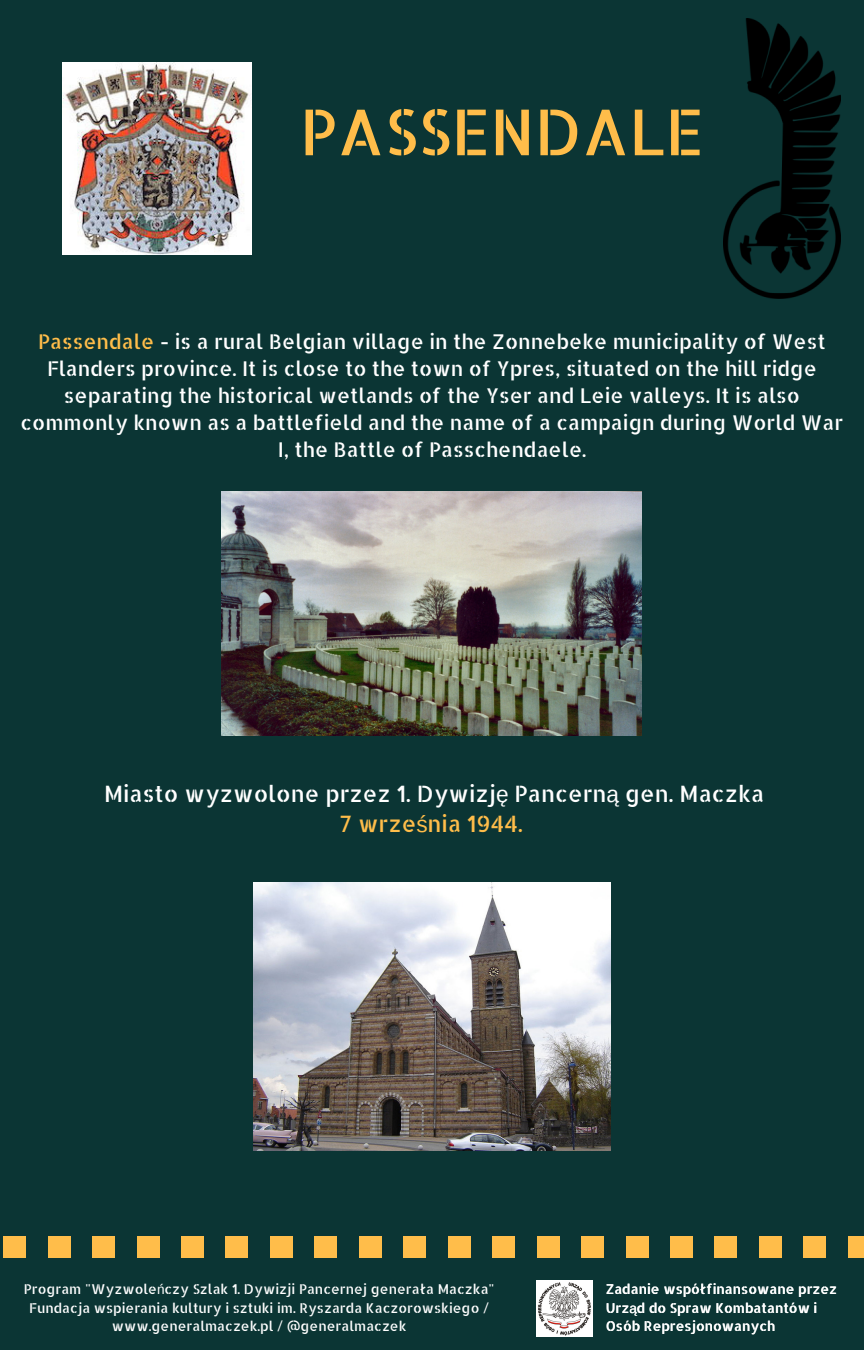
<style>
.page{position:relative;width:864px;height:1350px;background:#0b3534}
.page>*{position:absolute;margin:0;border:0;box-sizing:border-box;transform-origin:0 0}
.t1{font:63.45px "Allerta Stencil";color:#ffbd4a}
.t2{font:22.72px/30.4px "Allerta Stencil";color:#fff;text-align:center}
.t3{font:20.47px/27px "Allerta Stencil";color:#fff;text-align:center}
.t4{font:13.5px/18.4px "Allerta Stencil";color:#fff;text-align:center}
.s1{color:#ffbd4a}
.s2{font-family:"Liberation Sans"}
.s3{font-family:"Liberation Sans";color:#ffbd4a}
</style>
<div class="page">
<img style="left:537px;top:1281px;width:55px;height:55px">
<img style="left:724px;top:19px;width:116px;height:280px">
<div style="left:848px;top:1236px;width:16px;height:21px;background:#ffbd4a"></div>
<div style="left:804px;top:1236px;width:22px;height:21px;background:#ffbd4a"></div>
<div style="left:759px;top:1236px;width:23px;height:21px;background:#ffbd4a"></div>
<div style="left:670px;top:1236px;width:23px;height:21px;background:#ffbd4a"></div>
<div style="left:626px;top:1236px;width:22px;height:21px;background:#ffbd4a"></div>
<div style="left:715px;top:1236px;width:22px;height:21px;background:#ffbd4a"></div>
<div style="left:581px;top:1236px;width:23px;height:21px;background:#ffbd4a"></div>
<div style="left:92px;top:1236px;width:23px;height:21px;background:#ffbd4a"></div>
<div style="left:137px;top:1236px;width:22px;height:21px;background:#ffbd4a"></div>
<div style="left:181px;top:1236px;width:23px;height:21px;background:#ffbd4a"></div>
<div style="left:48px;top:1236px;width:22px;height:21px;background:#ffbd4a"></div>
<div style="left:4px;top:1236px;width:22px;height:21px;background:#ffbd4a"></div>
<div style="left:270px;top:1236px;width:22px;height:21px;background:#ffbd4a"></div>
<div style="left:404px;top:1236px;width:22px;height:21px;background:#ffbd4a"></div>
<div style="left:448px;top:1236px;width:22px;height:21px;background:#ffbd4a"></div>
<div style="left:493px;top:1236px;width:22px;height:21px;background:#ffbd4a"></div>
<div style="left:315px;top:1236px;width:22px;height:21px;background:#ffbd4a"></div>
<div style="left:537px;top:1236px;width:22px;height:21px;background:#ffbd4a"></div>
<div style="left:359px;top:1236px;width:22px;height:21px;background:#ffbd4a"></div>
<div style="left:226px;top:1236px;width:22px;height:21px;background:#ffbd4a"></div>
<img style="left:62px;top:62px;width:189px;height:193px">
<img style="left:253px;top:883px;width:358px;height:268px">
<img style="left:221px;top:491px;width:420px;height:245px">
<h1 class="t1" style="left:300px;top:90px;width:406px">PASSENDALE</h1>
<p class="t3" style="left:21px;top:328px;width:824px"><span class="s1">Passendale</span> - is a rural Belgian village in the Zonnebeke municipality of West Flanders province. It is close to the town of Ypres, situated on the hill ridge separating the historical wetlands of the Yser and Leie valleys. It is also commonly known as a battlefield and the name of a campaign during World War I, the Battle of Passchendaele.</p>
<p class="t2" style="left:104px;top:777px;width:662px">Miasto wyzwolone przez 1. Dywizj<span class="s2">ę</span> Pancern<span class="s2">ą</span> gen. Maczka<br><span class="s1">7 wrze</span><span class="s3">ś</span><span class="s1">nia 1944.</span></p>
<p class="t4" style="left:24px;top:1280px;width:472px">Program "Wyzwole<span class="s2">ń</span>czy Szlak 1. Dywizji Pancernej generała Maczka"<br>Fundacja wspierania kultury i sztuki im. Ryszarda Kaczorowskiego / www.generalmaczek.pl / @generalmaczek</p>
<p class="t4" style="left:606px;top:1280px;width:233px;text-align:left">Zadanie współfinansowane przez<br>Urz<span class="s2">ą</span>d do Spraw Kombatantów i<br>Osób Represjonowanych</p>
</div>
